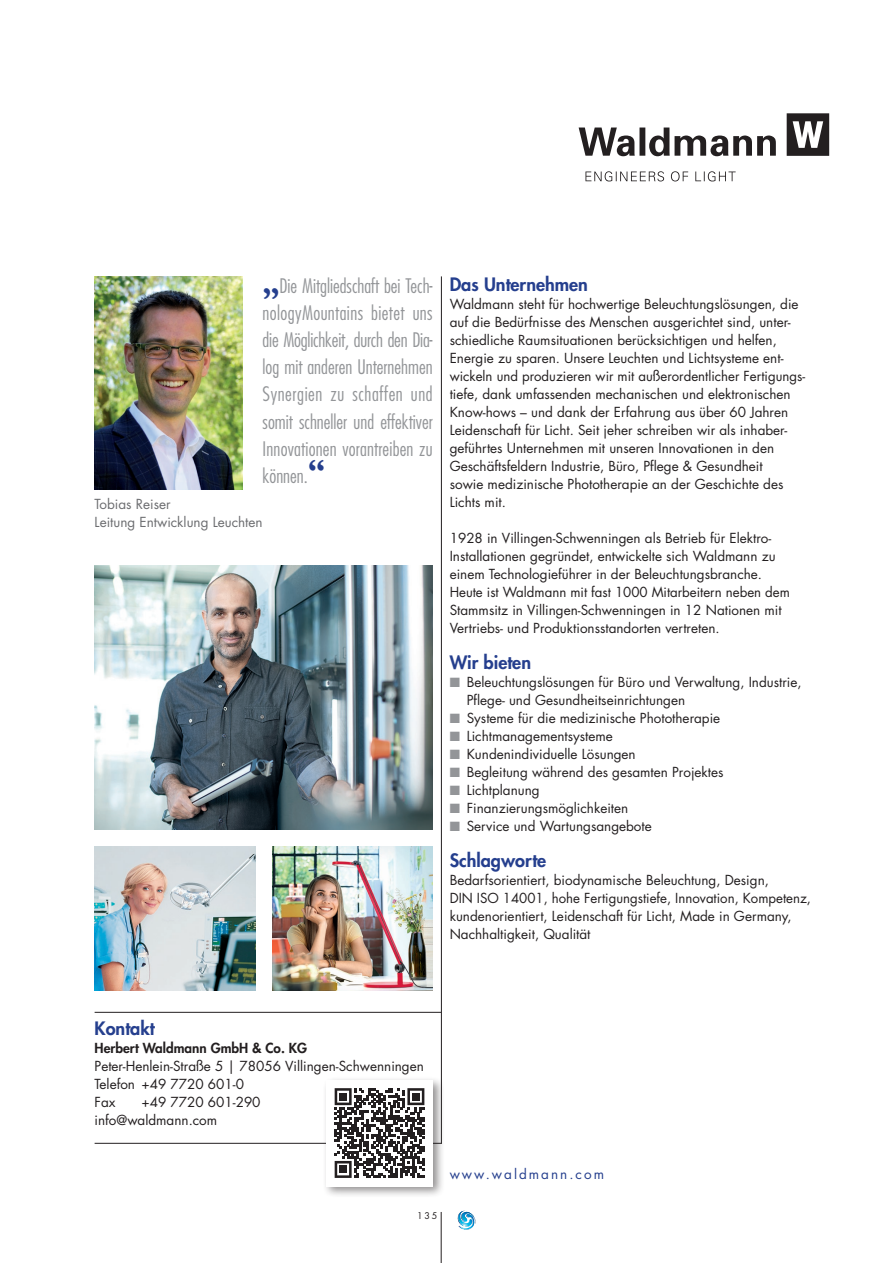
<style>
.page{position:relative;width:893px;height:1263px;background:#fff}
.page>*{position:absolute;margin:0;border:0;box-sizing:border-box;transform-origin:0 0}
.t1{font:300 condensed 19.5px/27px "Futura Std";letter-spacing:.01em;color:#939598;text-align:justify}
.t2{font:800 18px "Futura Std";color:#253f8e}
.t3{font:13.5px/18px "Futura Std";color:#231f20}
.t4{font:13.5px/18px "Futura Std";color:#6c6d70}
.t5{font:800 13.5px "Futura Std";color:#231f20}
.t6{font:13.5px "Futura Std";letter-spacing:.15em;color:#253f8e}
.t7{font:9px "Futura Std";color:#231f20}
.s1{font-family:"Garamond";font-weight:700;font-stretch:normal;font-size:34.5px;color:#253f8e}
.s2{color:#939598}
</style>
<div class="page">
<hr style="left:441px;top:1212px;width:1px;height:51px;background:#231f20">
<svg style="left:457px;top:1211px;width:19px;height:19px"></svg>
<hr style="left:441px;top:276px;width:1px;height:868px;background:#231f20">
<hr style="left:95px;top:1143px;width:346px;height:1px;background:#231f20">
<hr style="left:95px;top:1012px;width:346px;height:1px;background:#231f20">
<img style="left:95px;top:276px;width:147px;height:213px">
<div style="left:323px;top:1076px;width:122px;height:123px;background:#231f20;opacity:.5"></div>
<div style="left:327px;top:1080px;width:106px;height:106px;background:#fff"></div>
<svg style="left:335px;top:1088px;width:89px;height:90px"></svg>
<div style="left:339px;top:1093px;width:8px;height:7px;background:#231f20"></div>
<div style="left:412px;top:1093px;width:8px;height:7px;background:#231f20"></div>
<div style="left:339px;top:1166px;width:8px;height:7px;background:#231f20"></div>
<img style="left:95px;top:566px;width:338px;height:263px">
<img style="left:95px;top:846px;width:160px;height:145px">
<img style="left:272px;top:846px;width:161px;height:145px">
<svg style="left:787px;top:113px;width:42px;height:43px"></svg>
<svg style="left:579px;top:128px;width:197px;height:28px"></svg>
<svg style="left:585px;top:171px;width:151px;height:10px"></svg>
<h1 class="t1" style="left:263px;top:273px;width:172px"><span class="s1">„</span>Die Mitgliedschaft bei Tech&shy;nologyMountains bietet uns die Möglichkeit, durch den Dia&shy;log mit anderen Unternehmen Synergien zu schaffen und somit schneller und effektiver Innovationen vorantreiben zu können.<span class="s1">“</span></h1>
<p class="t4" style="left:95px;top:495px;width:170px">Tobias Reiser<br>Leitung Entwicklung Leuchten</p>
<h2 class="t2" style="left:450px;top:273px;width:140px">Das Unternehmen</h2>
<p class="t3" style="left:450px;top:295px;width:357px">Waldmann steht für hochwertige Beleuchtungslösungen, die auf die Bedürfnisse des Menschen ausgerichtet sind, unter&shy;schiedliche Raumsituationen berücksichtigen und helfen, Energie zu sparen. Unsere Leuchten und Lichtsysteme ent&shy;wickeln und produzieren wir mit außerordentlicher Fertigungs&shy;tiefe, dank umfassenden mechanischen und elektronischen Know-hows – und dank der Erfahrung aus über 60 Jahren Leidenschaft für Licht. Seit jeher schreiben wir als inhaber&shy;geführtes Unternehmen mit unseren Innovationen in den Geschäftsfeldern Industrie, Büro, Pflege &amp; Gesundheit<br>sowie medizinische Phototherapie an der Geschichte des Lichts mit.</p>
<p class="t3" style="left:450px;top:529px;width:342px">1928 in Villingen-Schwenningen als Betrieb für Elektro-Installationen gegründet, entwickelte sich Waldmann zu einem Technologieführer in der Beleuchtungsbranche.<br>Heute ist Waldmann mit fast 1000 Mitarbeitern neben dem Stammsitz in Villingen-Schwenningen in 12 Nationen mit Vertriebs- und Produktionsstandorten vertreten.</p>
<h2 class="t2" style="left:450px;top:651px;width:83px">Wir bieten</h2>
<p class="t3" style="left:467px;top:673px;width:336px;text-indent:-17px"><span class="s2">■</span> Beleuchtungslösungen für Büro und Verwaltung, Industrie,<br>Pflege- und Gesundheitseinrichtungen</p>
<p class="t3" style="left:450px;top:709px;width:272px"><span class="s2">■</span> Systeme für die medizinische Phototherapie</p>
<p class="t3" style="left:450px;top:727px;width:165px"><span class="s2">■</span> Lichtmanagementsysteme</p>
<p class="t3" style="left:450px;top:745px;width:188px"><span class="s2">■</span> Kundenindividuelle Lösungen</p>
<p class="t3" style="left:450px;top:763px;width:275px"><span class="s2">■</span> Begleitung während des gesamten Projektes</p>
<p class="t3" style="left:450px;top:781px;width:92px"><span class="s2">■</span> Lichtplanung</p>
<p class="t3" style="left:450px;top:799px;width:180px"><span class="s2">■</span> Finanzierungsmöglichkeiten</p>
<p class="t3" style="left:450px;top:817px;width:204px"><span class="s2">■</span> Service und Wartungsangebote</p>
<h2 class="t2" style="left:450px;top:849px;width:98px">Schlagworte</h2>
<p class="t3" style="left:450px;top:871px;width:363px">Bedarfsorientiert, biodynamische Beleuchtung, Design,<br>DIN ISO 14001, hohe Fertigungstiefe, Innovation, Kompetenz, kundenorientiert, Leidenschaft für Licht, Made in Germany, Nachhaltigkeit, Qualität</p>
<h2 class="t2" style="left:95px;top:1017px;width:62px">Kontakt</h2>
<p class="t5" style="left:95px;top:1040px;width:214px">Herbert Waldmann GmbH &amp; Co. KG</p>
<p class="t3" style="left:95px;top:1058px;width:331px">Peter-Henlein-Straße 5 | 78056 Villingen-Schwenningen<br>Telefon +49 7720 601-0<br>Fax</p>
<p class="t3" style="left:95px;top:1093px;width:168px;text-indent:47px">+49 7720 601-290 info@waldmann.com</p>
<p class="t6" style="left:450px;top:1165px;width:156px">www.waldmann.com</p>
<p class="t7" style="left:417px;top:1210px;width:22px">135</p>
</div>
